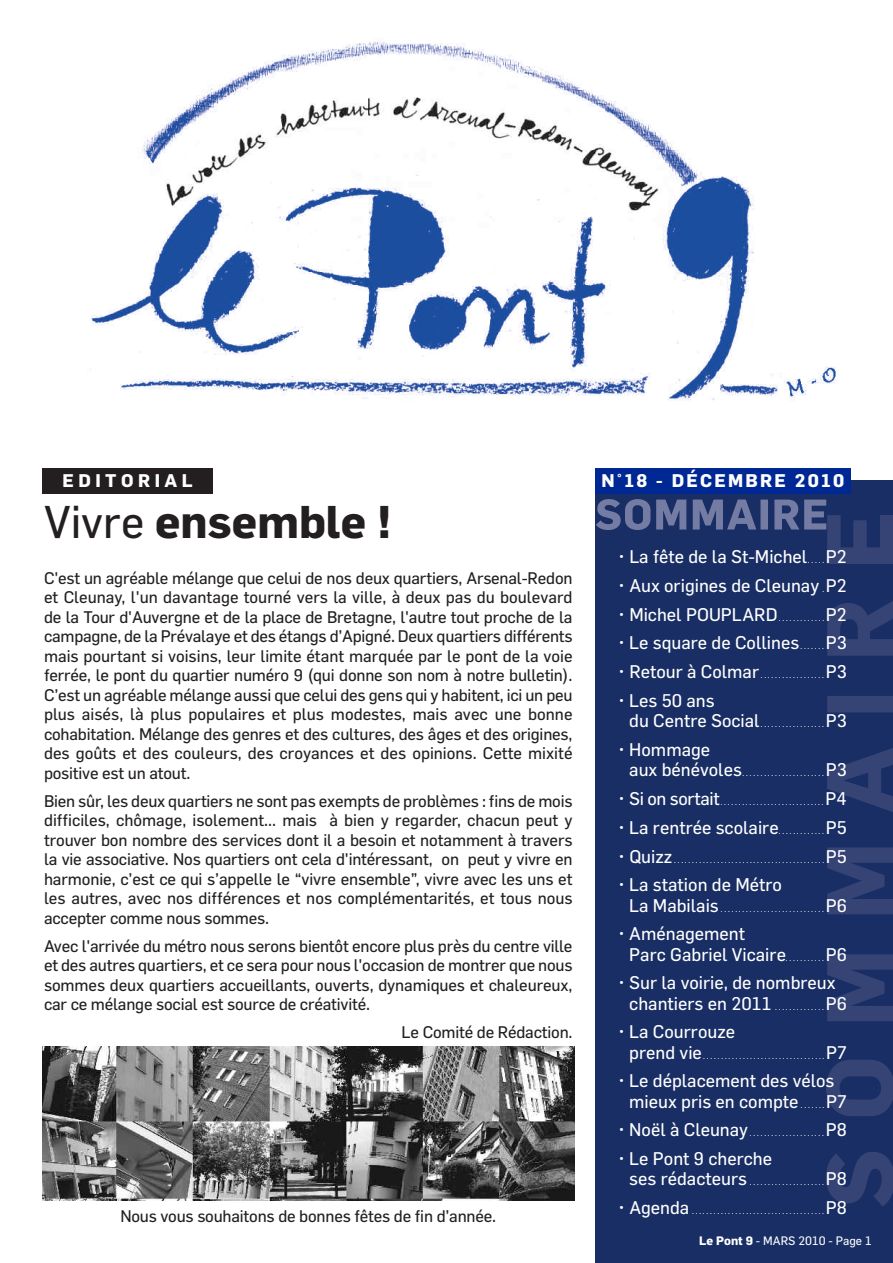
<style>
.page{position:relative;width:893px;height:1263px;background:#fff}
.page>*{position:absolute;margin:0;border:0;box-sizing:border-box;transform-origin:0 0}
.t1{font:700 45px "Flama";color:#231f20}
.t2{font:18px/20.2px "Flama";color:#fff}
.t3{font:700 18px "Flama";letter-spacing:.125em;color:#fff}
.t4{font:18px "Flama";letter-spacing:-.025em;color:#fff}
.t5{font:700 18px "Flama";letter-spacing:.25em;color:#fff}
.t6{font:16.5px/19.5px "Flama";letter-spacing:-.01em;color:#231f20;text-align:justify}
.t7{font:12px "Flama";color:#fff}
.t8{font:7.5px "Flama";color:#fff}
.s1{font-weight:400}
.s2{font-weight:700}
</style>
<div class="page">
<div style="left:595px;top:480px;width:298px;height:783px;background:#192e64"></div>
<div style="left:43px;top:468px;width:170px;height:25px;background:#231f20"></div>
<div style="left:595px;top:468px;width:255px;height:25px;background:#002894"></div>
<img style="left:90px;top:41px;width:746px;height:360px">
<img style="left:137px;top:75px;width:535px;height:150px">
<svg style="left:826px;top:515px;width:67px;height:691px"></svg>
<svg style="left:596px;top:499px;width:230px;height:31px"></svg>
<img style="left:43px;top:1047px;width:531px;height:154px">
<p class="t5" style="left:63px;top:470px;width:132px">EDITORIAL</p>
<p class="t3" style="left:601px;top:470px;width:245px">N°18 - DÉCEMBRE 2010</p>
<h1 class="t1" style="left:44px;top:495px;width:349px"><span class="s1">Vivre</span> ensemble !</h1>
<p class="t6" style="left:44px;top:568px;width:530px">C'est un agréable mélange que celui de nos deux quartiers, Arsenal-Redon et Cleunay, l'un davantage tourné vers la ville, à deux pas du boulevard de la Tour d'Auvergne et de la place de Bretagne, l'autre tout proche de la campagne, de la Prévalaye et des étangs d’Apigné. Deux quartiers différents mais pourtant si voisins, leur limite étant marquée par le pont de la voie ferrée, le pont du quartier numéro 9 (qui donne son nom à notre bulletin).<br>C’est un agréable mélange aussi que celui des gens qui y habitent, ici un peu plus aisés, là plus populaires et plus modestes, mais avec une bonne cohabitation. Mélange des genres et des cultures, des âges et des origines, des goûts et des couleurs, des croyances et des opinions. Cette mixité positive est un atout.</p>
<p class="t6" style="left:44px;top:791px;width:530px">Bien sûr, les deux quartiers ne sont pas exempts de problèmes : fins de mois difficiles, chômage, isolement... mais à bien y regarder, chacun peut y trouver bon nombre des services dont il a besoin et notamment à travers la vie associative. Nos quartiers ont cela d'intéressant, on peut y vivre en harmonie, c’est ce qui s’appelle le “vivre ensemble”, vivre avec les uns et les autres, avec nos différences et nos complémentarités, et tous nous accepter comme nous sommes.</p>
<p class="t6" style="left:44px;top:936px;width:530px">Avec l'arrivée du métro nous serons bientôt encore plus près du centre ville et des autres quartiers, et ce sera pour nous l'occasion de montrer que nous sommes deux quartiers accueillants, ouverts, dynamiques et chaleureux, car ce mélange social est source de créativité.</p>
<p class="t6" style="left:402px;top:1022px;width:172px">Le Comité de Rédaction.</p>
<p class="t6" style="left:120px;top:1206px;width:377px">Nous vous souhaitons de bonnes fêtes de fin d’année.</p>
<p class="t2" style="left:618px;top:546px;width:191px">• La fête de la St-Michel</p>
<p class="t2" style="left:826px;top:546px;width:23px">P2</p>
<p class="t2" style="left:618px;top:575px;width:230px">• Aux origines de Cleunay P2</p>
<p class="t8" style="left:808px;top:556px;width:18px">.....</p>
<p class="t8" style="left:822px;top:585px;width:3px">.</p>
<p class="t2" style="left:618px;top:604px;width:161px">• Michel POUPLARD</p>
<p class="t2" style="left:826px;top:604px;width:23px">P2</p>
<p class="t8" style="left:779px;top:613px;width:47px">.............</p>
<p class="t2" style="left:618px;top:632px;width:183px">• Le square de Collines</p>
<p class="t2" style="left:826px;top:632px;width:23px">P3</p>
<p class="t8" style="left:800px;top:642px;width:25px">.......</p>
<p class="t2" style="left:618px;top:661px;width:143px">• Retour à Colmar</p>
<p class="t2" style="left:826px;top:661px;width:23px">P3</p>
<p class="t8" style="left:761px;top:671px;width:65px">..................</p>
<p class="t2" style="left:629px;top:690px;width:132px;text-indent:-11px">• Les 50 ans<br>du Centre Social</p>
<p class="t2" style="left:826px;top:710px;width:23px">P3</p>
<p class="t8" style="left:761px;top:720px;width:65px">..................</p>
<p class="t2" style="left:629px;top:739px;width:114px;text-indent:-11px">• Hommage aux bénévoles</p>
<p class="t2" style="left:826px;top:759px;width:23px">P3</p>
<p class="t8" style="left:743px;top:769px;width:83px">.......................</p>
<p class="t4" style="left:618px;top:788px;width:103px">• Si on sortait</p>
<p class="t8" style="left:721px;top:798px;width:105px">.............................</p>
<p class="t2" style="left:825px;top:788px;width:23px">P4</p>
<p class="t2" style="left:618px;top:817px;width:162px">• La rentrée scolaire</p>
<p class="t8" style="left:779px;top:826px;width:47px">.............</p>
<p class="t2" style="left:826px;top:817px;width:23px">P5</p>
<p class="t2" style="left:618px;top:845px;width:56px">• Quizz</p>
<p class="t8" style="left:674px;top:855px;width:152px">..........................................</p>
<p class="t2" style="left:826px;top:845px;width:23px">P5</p>
<p class="t2" style="left:629px;top:874px;width:154px;text-indent:-11px">• La station de Métro<br>La Mabilais</p>
<p class="t8" style="left:721px;top:904px;width:105px">.............................</p>
<p class="t2" style="left:826px;top:894px;width:23px">P6</p>
<p class="t2" style="left:629px;top:923px;width:158px;text-indent:-11px">• Aménagement<br>Parc Gabriel Vicaire</p>
<p class="t2" style="left:826px;top:943px;width:23px">P6</p>
<p class="t2" style="left:629px;top:972px;width:208px;text-indent:-11px">• Sur la voirie, de nombreux chantiers en 2011</p>
<p class="t8" style="left:775px;top:1002px;width:50px">..............</p>
<p class="t8" style="left:786px;top:953px;width:39px">...........</p>
<p class="t2" style="left:826px;top:992px;width:23px">P6</p>
<p class="t2" style="left:629px;top:1021px;width:107px;text-indent:-11px">• La Courrouze prend vie</p>
<p class="t8" style="left:703px;top:1051px;width:123px">..................................</p>
<p class="t2" style="left:826px;top:1041px;width:22px">P7</p>
<p class="t2" style="left:629px;top:1070px;width:207px;text-indent:-11px">• Le déplacement des vélos mieux pris en compte</p>
<p class="t8" style="left:801px;top:1100px;width:25px">.......</p>
<p class="t2" style="left:826px;top:1090px;width:22px">P7</p>
<p class="t2" style="left:618px;top:1119px;width:132px">• Noël à Cleunay</p>
<p class="t2" style="left:826px;top:1119px;width:23px">P8</p>
<p class="t8" style="left:750px;top:1129px;width:76px">.....................</p>
<p class="t2" style="left:629px;top:1148px;width:144px;text-indent:-11px">• Le Pont 9 cherche ses rédacteurs</p>
<p class="t8" style="left:750px;top:1178px;width:76px">.....................</p>
<p class="t2" style="left:826px;top:1168px;width:23px">P8</p>
<p class="t2" style="left:826px;top:1197px;width:23px">P8</p>
<p class="t2" style="left:618px;top:1197px;width:73px">• Agenda</p>
<p class="t8" style="left:692px;top:1207px;width:133px">.....................................</p>
<p class="t7" style="left:699px;top:1233px;width:174px"><span class="s2">Le Pont 9</span> - MARS 2010 - Page 1</p>
</div>
